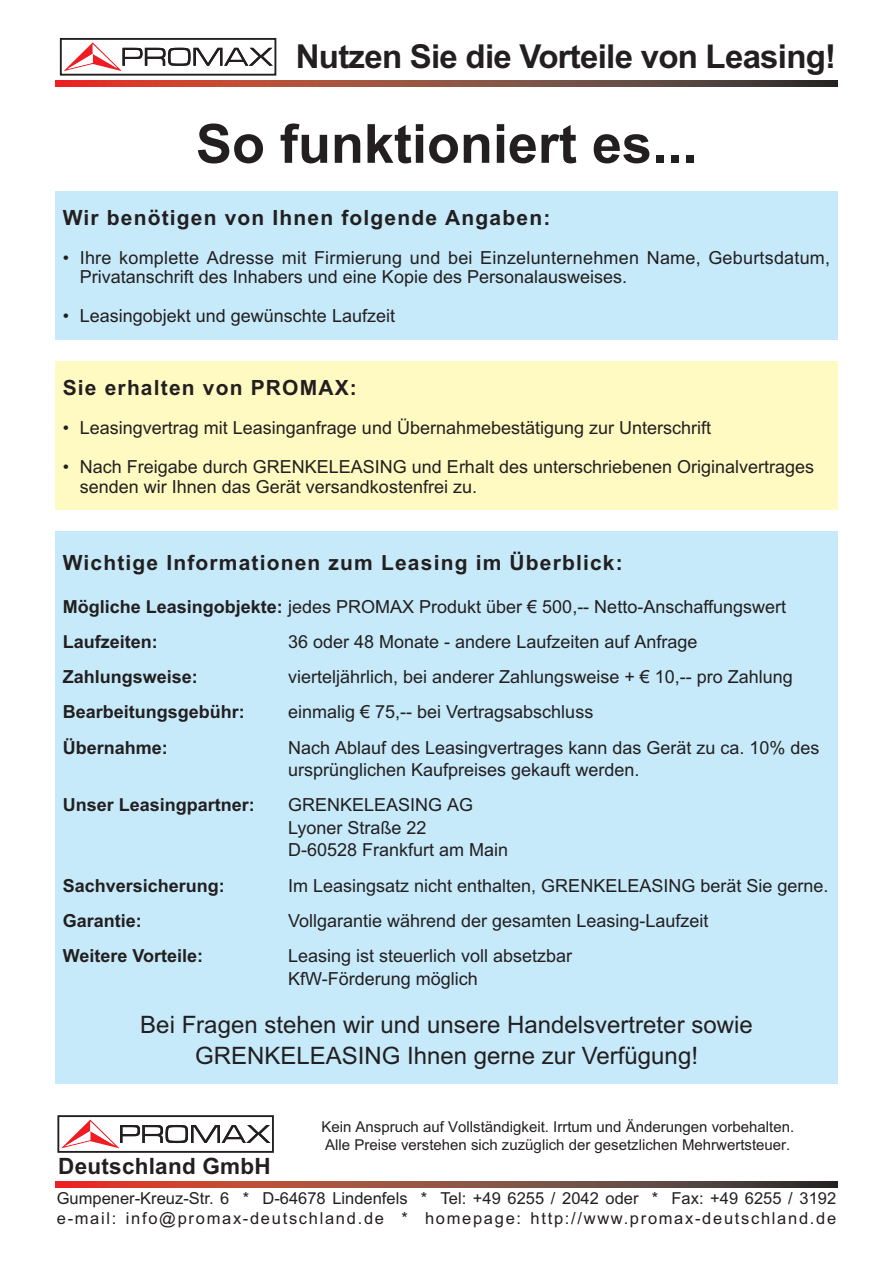
<style>
.page{position:relative;width:893px;height:1263px;background:#fff}
.page>*{position:absolute;margin:0;border:0;box-sizing:border-box;transform-origin:0 0}
.t1{font:700 54px "Arial";color:#231f20}
.t2{font:700 33px "Arial";letter-spacing:-.02em;color:#231f20}
.t3{font:24px/30.8px "Arial";color:#231f20;text-align:center}
.t4{font:700 22.5px "Arial";letter-spacing:.01em;color:#231f20}
.t5{font:700 21px "Arial";letter-spacing:.055em;color:#231f20}
.t6{font:18px/22.5px "Arial";color:#231f20}
.t7{font:700 18px "Arial";color:#231f20}
.t8{font:16.5px/19.8px "Arial";letter-spacing:.1em;color:#231f20}
.t9{font:15px/18px "Arial";color:#231f20}
.s1{font-weight:700}
</style>
<div class="page">
<div style="left:55px;top:191px;width:783px;height:149px;background:#c6eafa"></div>
<div style="left:55px;top:531px;width:783px;height:553px;background:#c6eafa"></div>
<div style="left:55px;top:361px;width:783px;height:149px;background:#fffac1"></div>
<div style="left:57px;top:1115px;width:217px;height:37px;border:2px solid #231f20"></div>
<svg style="left:61px;top:1119px;width:209px;height:29px"></svg>
<svg style="left:55px;top:1181px;width:783px;height:7px;background:#8f473a"></svg>
<div style="left:60px;top:38px;width:216px;height:38px;border:2px solid #231f20"></div>
<svg style="left:64px;top:42px;width:209px;height:29px"></svg>
<svg style="left:55px;top:81px;width:783px;height:6px;background:#8f473a"></svg>
<h2 class="t2" style="left:296px;top:37px;width:542px">Nutzen Sie die Vorteile von Leasing!</h2>
<h1 class="t1" style="left:196px;top:113px;width:503px">So funktioniert es...</h1>
<p class="t5" style="left:63px;top:205px;width:489px">Wir benötigen von Ihnen folgende Angaben:</p>
<p class="t6" style="left:80px;top:248px;width:752px;line-height:19.5px;text-indent:-17px">• Ihre komplette Adresse mit Firmierung und bei Einzelunternehmen Name, Geburtsdatum,<br>Privatanschrift des Inhabers und eine Kopie des Personalausweises.</p>
<p class="t6" style="left:63px;top:305px;width:334px">• Leasingobjekt und gewünschte Laufzeit</p>
<p class="t5" style="left:63px;top:375px;width:296px">Sie erhalten von PROMAX:</p>
<p class="t6" style="left:63px;top:417px;width:650px">• Leasingvertrag mit Leasinganfrage und Übernahmebestätigung zur Unterschrift</p>
<p class="t6" style="left:80px;top:457px;width:736px;line-height:19.5px;text-indent:-17px">• Nach Freigabe durch GRENKELEASING und Erhalt des unterschriebenen Originalvertrages senden wir Ihnen das Gerät versandkostenfrei zu.</p>
<p class="t5" style="left:63px;top:551px;width:561px">Wichtige Informationen zum Leasing im Überblick:</p>
<p class="t6" style="left:63px;top:589px;width:725px;line-height:35.2px"><span class="s1">Mögliche Leasingobjekte:</span> jedes PROMAX Produkt über € 500,-- Netto-Anschaffungswert<br><span class="s1">Laufzeiten:</span></p>
<p class="t6" style="left:288px;top:630px;width:411px">36 oder 48 Monate - andere Laufzeiten auf Anfrage</p>
<p class="t7" style="left:63px;top:666px;width:137px">Zahlungsweise:</p>
<p class="t6" style="left:288px;top:666px;width:506px">vierteljährlich, bei anderer Zahlungsweise + € 10,-- pro Zahlung</p>
<p class="t7" style="left:63px;top:702px;width:184px">Bearbeitungsgebühr:</p>
<p class="t6" style="left:288px;top:701px;width:307px">einmalig € 75,-- bei Vertragsabschluss</p>
<p class="t7" style="left:63px;top:737px;width:107px">Übernahme:</p>
<p class="t6" style="left:288px;top:736px;width:533px">Nach Ablauf des Leasingvertrages kann das Gerät zu ca. 10% des ursprünglichen Kaufpreises gekauft werden.</p>
<p class="t7" style="left:63px;top:795px;width:194px">Unser Leasingpartner:</p>
<p class="t6" style="left:288px;top:794px;width:222px">GRENKELEASING AG<br>Lyoner Straße 22<br>D-60528 Frankfurt am Main</p>
<p class="t7" style="left:63px;top:875px;width:164px">Sachversicherung:</p>
<p class="t6" style="left:288px;top:874px;width:542px">Im Leasingsatz nicht enthalten, GRENKELEASING berät Sie gerne.</p>
<p class="t7" style="left:63px;top:910px;width:81px">Garantie:</p>
<p class="t6" style="left:288px;top:909px;width:422px">Vollgarantie während der gesamten Leasing-Laufzeit</p>
<p class="t7" style="left:63px;top:945px;width:142px">Weitere Vorteile:</p>
<p class="t6" style="left:288px;top:945px;width:286px">Leasing ist steuerlich voll absetzbar<br>KfW-Förderung möglich</p>
<h3 class="t3" style="left:140px;top:1009px;width:614px">Bei Fragen stehen wir und unsere Handelsvertreter sowie<br>GRENKELEASING Ihnen gerne zur Verfügung!</h3>
<p class="t4" style="left:58px;top:1153px;width:214px">Deutschland GmbH</p>
<p class="t9" style="left:321px;top:1118px;width:474px">Kein Anspruch auf Vollständigkeit. Irrtum und Änderungen vorbehalten.<br>Alle Preise verstehen sich zuzüglich der gesetzlichen Mehrwertsteuer.</p>
<p class="t8" style="left:57px;top:1189px;width:781px">Gumpener-Kreuz-Str. 6 * D-64678 Lindenfels * Tel: +49 6255 / 2042 oder * Fax: +49 6255 / 3192 e-mail: info@promax-deutschland.de * homepage: http://www.promax-deutschland.de</p>
</div>
